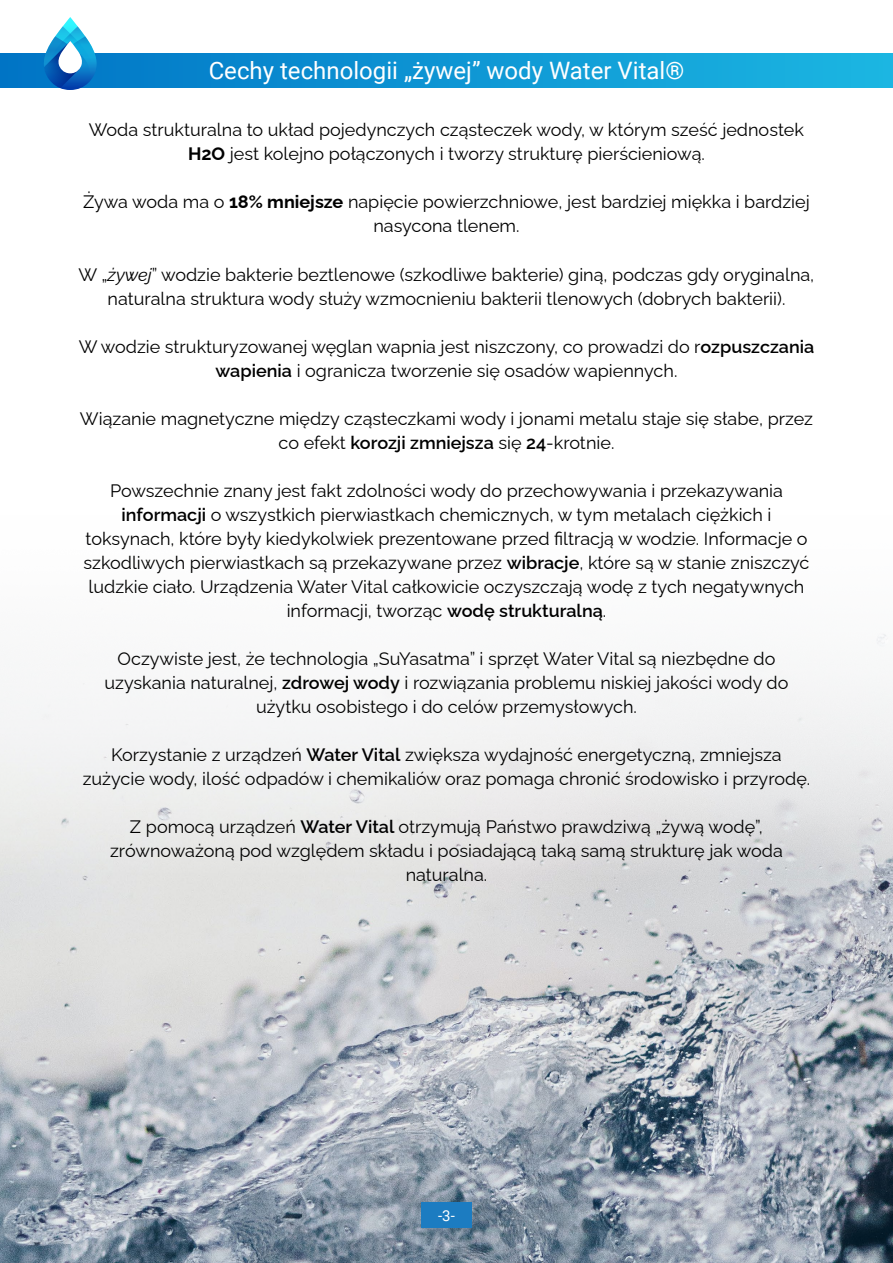
<style>
.page{position:relative;width:893px;height:1263px;background:#fff}
.page>*{position:absolute;margin:0;border:0;box-sizing:border-box;transform-origin:0 0}
.t1{font:24px "Roboto";color:#fff}
.t2{font:18px/24px "Raleway";color:#000;text-align:center}
.t3{font:15px "Roboto";color:#fff}
.s1{font-weight:700}
.s2{font-style:italic}
.s3{font-weight:600}
</style>
<div class="page">
<img style="left:0;top:634px;width:893px;height:629px">
<div style="left:421px;top:1202px;width:51px;height:26px;background:#1c7cc1"></div>
<div style="left:0;top:54px;width:893px;height:33px;background:linear-gradient(to right,#0074c5,#1cb7e2)"></div>
<svg style="left:43px;top:17px;width:55px;height:73px"></svg>
<h1 class="t1" style="left:209px;top:54px;width:477px">Cechy technologii „żywej” wody Water Vital®</h1>
<p class="t2" style="left:89px;top:116px;width:717px">Woda strukturalna to układ pojedynczych cząsteczek wody, w którym sześć jednostek<br><span class="s1">H2O</span> jest kolejno połączonych i tworzy strukturę pierścieniową.</p>
<p class="t2" style="left:83px;top:188px;width:728px">Żywa woda ma o <span class="s1">18% mniejsze</span> napięcie powierzchniowe, jest bardziej miękka i bardziej nasycona tlenem.</p>
<p class="t2" style="left:79px;top:260px;width:737px">W „<span class="s2">żywej</span>” wodzie bakterie beztlenowe (szkodliwe bakterie) giną, podczas gdy oryginalna, naturalna struktura wody służy wzmocnieniu bakterii tlenowych (dobrych bakterii).</p>
<p class="t2" style="left:79px;top:332px;width:737px">W wodzie strukturyzowanej węglan wapnia jest niszczony, co prowadzi do r<span class="s3">ozpuszczania wapienia</span> i ogranicza tworzenie się osadów wapiennych.</p>
<p class="t2" style="left:80px;top:404px;width:735px">Wiązanie magnetyczne między cząsteczkami wody i jonami metalu staje się słabe, przez co efekt <span class="s3">korozji zmniejsza</span> się <span class="s3">24</span>-krotnie.</p>
<p class="t2" style="left:84px;top:476px;width:727px">Powszechnie znany jest fakt zdolności wody do przechowywania i przekazywania <span class="s3">informacji</span> o wszystkich pierwiastkach chemicznych, w tym metalach ciężkich i toksynach, które były kiedykolwiek prezentowane przed filtracją w wodzie. Informacje o szkodliwych pierwiastkach są przekazywane przez <span class="s3">wibracje</span>, które są w stanie zniszczyć ludzkie ciało. Urządzenia Water Vital całkowicie oczyszczają wodę z tych negatywnych informacji, tworząc <span class="s3">wodę strukturalną</span>.</p>
<p class="t2" style="left:105px;top:644px;width:685px">Oczywiste jest, że technologia „SuYasatma” i sprzęt Water Vital są niezbędne do uzyskania naturalnej, <span class="s3">zdrowej wody</span> i rozwiązania problemu niskiej jakości wody do użytku osobistego i do celów przemysłowych.</p>
<p class="t2" style="left:83px;top:740px;width:729px">Korzystanie z urządzeń <span class="s3">Water Vital</span> zwiększa wydajność energetyczną, zmniejsza zużycie wody, ilość odpadów i chemikaliów oraz pomaga chronić środowisko i przyrodę.</p>
<p class="t2" style="left:110px;top:812px;width:674px">Z pomocą urządzeń <span class="s3">Water Vital</span> otrzymują Państwo prawdziwą „żywą wodę”, zrównoważoną pod względem składu i posiadającą taką samą strukturę jak woda naturalna.</p>
<p class="t3" style="left:438px;top:1205px;width:18px">-3-</p>
</div>
